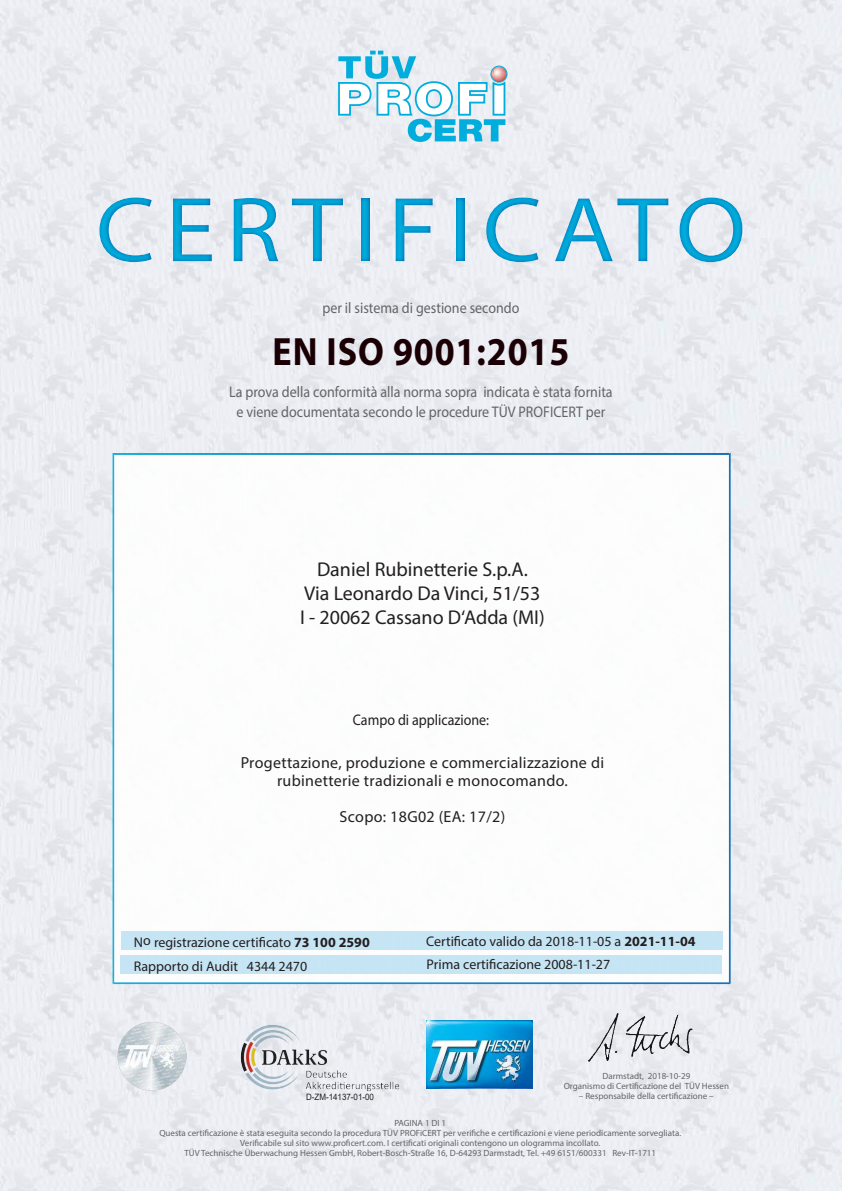
<style>
.page{position:relative;width:842px;height:1191px;background:#fff}
.page>*{position:absolute;margin:0;border:0;box-sizing:border-box;transform-origin:0 0}
.t1{font:93px "Myriad Pro";letter-spacing:.1em;color:#00addc;scale:1.1 1}
.t2{font:700 39.6px "Myriad Pro";letter-spacing:.025em;color:#1a0004;scale:.91 1}
.t3{font:20px/24px "Myriad Pro";color:#231f20;text-align:center}
.t4{font:16px/18px "Myriad Pro";letter-spacing:.02em;color:#231f20;text-align:center}
.t5{font:15.4px/20px "Myriad Pro";color:#636466;text-align:center;scale:.91 1}
.t6{font:15.4px "Myriad Pro";color:#231f20;scale:.91 1}
.t7{font:14px/23.9px "Myriad Pro";color:#231f20}
.t8{font:9px/10px "Myriad Pro";color:#636466;text-align:center}
.t9{font:8.8px "Arial";color:#231f20;scale:.91 1}
.s1{font-weight:700}
</style>
<div class="page">
<img style="left:0;top:0;width:842px;height:1191px">
<div style="left:491px;top:66px;width:16px;height:16px;border:1px solid #00addc;border-radius:50%"></div>
<svg style="left:338px;top:51px;width:168px;height:91px"></svg>
<img style="left:241px;top:1024px;width:158px;height:67px">
<img style="left:427px;top:1020px;width:106px;height:69px">
<div style="left:113px;top:454px;width:617px;height:529px;background:#fff"></div>
<img style="left:114px;top:982px;width:617px;height:2px">
<img style="left:729px;top:453px;width:2px;height:530px">
<img style="left:112px;top:453px;width:618px;height:2px">
<img style="left:112px;top:454px;width:2px;height:530px">
<div style="left:120px;top:955px;width:602px;height:19px;background:#c0e3f4"></div>
<div style="left:121px;top:931px;width:601px;height:19px;background:#c0e3f4"></div>
<svg style="left:0;top:172px;width:842px;height:114px;background:#e5e9f0"></svg>
<img style="left:589px;top:1013px;width:104px;height:48px">
<img style="left:117px;top:1021px;width:70px;height:69px">
<h1 class="t1" style="left:96px;top:185px;width:593px">CERTIFICATO</h1>
<h3 class="t5" style="left:322px;top:298px;width:218px">per il sistema di gestione secondo</h3>
<h2 class="t2" style="left:273px;top:328px;width:328px">EN ISO 9001:2015</h2>
<h3 class="t5" style="left:229px;top:382px;width:423px">La prova della conformità alla norma sopra indicata è stata fornita e viene documentata secondo le procedure TÜV PROFICERT per</h3>
<h3 class="t3" style="left:300px;top:558px;width:246px">Daniel Rubinetterie S.p.A.<br>Via Leonardo Da Vinci, 51/53<br>I - 20062 Cassano D‘Adda (MI)</h3>
<h3 class="t6" style="left:353px;top:712px;width:151px">Campo di applicazione:</h3>
<h3 class="t4" style="left:241px;top:754px;width:365px">Progettazione, produzione e commercializzazione di rubinetterie tradizionali e monocomando.</h3>
<h3 class="t4" style="left:340px;top:808px;width:167px">Scopo: 18G02 (EA: 17/2)</h3>
<h3 class="t7" style="left:134px;top:931px;width:238px">No registrazione certificato <span class="s1">73 100 2590<br></span>Rapporto di Audit 4344 2470</h3>
<h3 class="t7" style="left:426px;top:930px;width:271px">Certificato valido da 2018-11-05 a <span class="s1">2021-11-04</span></h3>
<h3 class="t7" style="left:427px;top:953px;width:185px">Prima certificazione 2008-11-27</h3>
<p class="t8" style="left:564px;top:1071px;width:167px">Darmstadt, 2018-10-29<br>Organismo di Certificazione del TÜV Hessen</p>
<p class="t9" style="left:306px;top:1091px;width:76px">D-ZM-14137-01-00</p>
<p class="t8" style="left:579px;top:1091px;width:136px">– Responsabile della certificazione –</p>
<p class="t8" style="left:159px;top:1118px;width:523px">PAGINA 1 DI 1<br>Questa certificazione è stata eseguita secondo la procedura TÜV PROFiCERT per verifiche e certificazioni e viene periodicamente sorvegliata.<br>Verificabile sul sito www.proficert.com. I certificati originali contengono un ologramma incollato.<br>TÜV Technische Überwachung Hessen GmbH, Robert-Bosch-Straße 16, D-64293 Darmstadt, Tel. +49 6151/600331 Rev-IT-1711</p>
</div>
